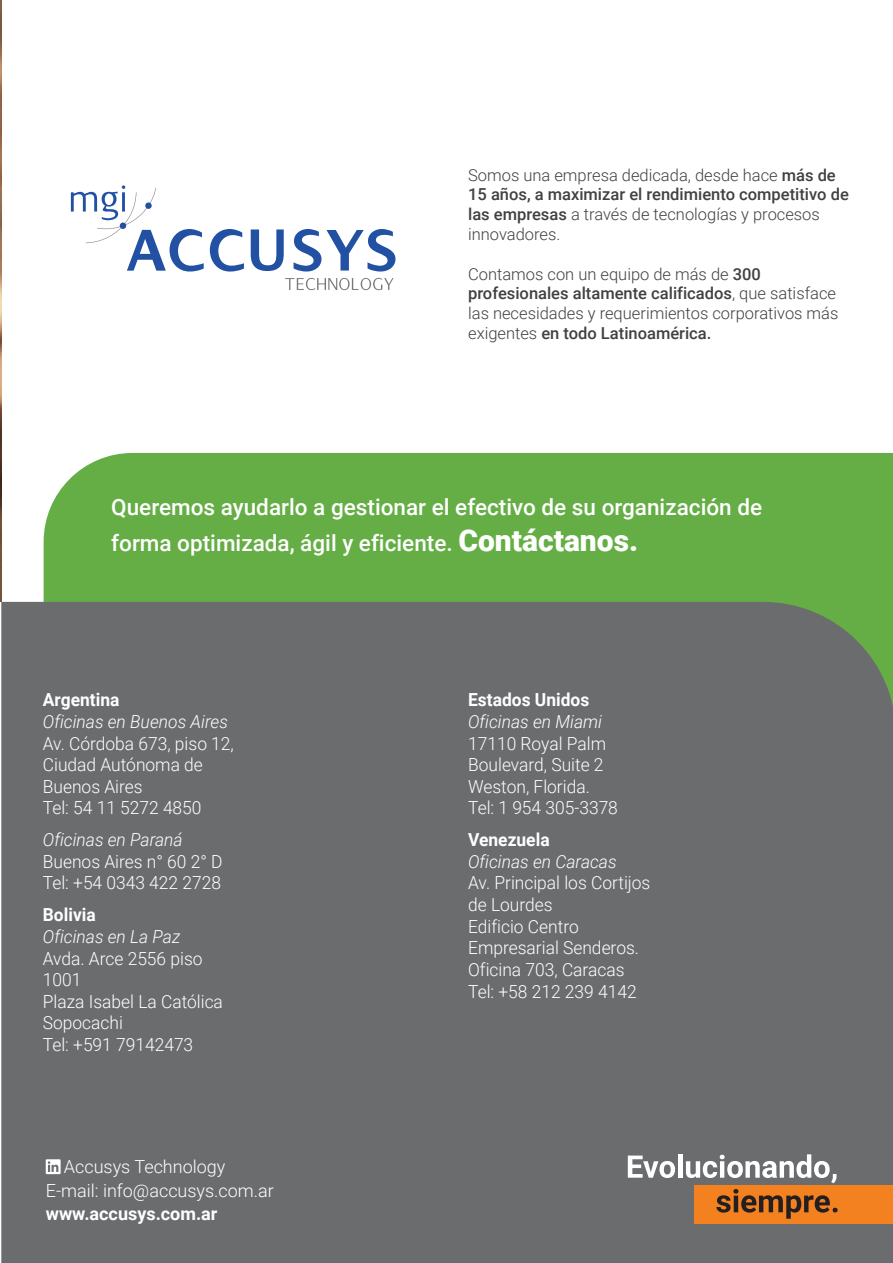
<style>
.page{position:relative;width:893px;height:1263px;background:#fff}
.page>*{position:absolute;margin:0;border:0;box-sizing:border-box;transform-origin:0 0}
.t1{font:500 22.5px/36px "Roboto";color:#fff}
.t2{font:300 18px/21.6px "Roboto";color:#fff}
.t3{font:italic 300 18px "Roboto";color:#fff}
.t4{font:700 18px "Roboto";color:#fff}
.t5{font:300 16.5px/19.8px "Roboto";color:#414042}
.s1{font-weight:500}
.s2{font-weight:900;font-size:30px}
</style>
<div class="page">
<div style="left:44px;top:453px;width:848px;height:149px;background:#65ae45"></div>
<hr style="left:0;top:0;width:1px;height:602px;background:#414042">
<div style="left:1px;top:602px;width:891px;height:661px;background:#6b6c6e"></div>
<svg style="left:285px;top:278px;width:108px;height:12px"></svg>
<svg style="left:210px;top:229px;width:34px;height:43px"></svg>
<svg style="left:251px;top:229px;width:33px;height:42px"></svg>
<svg style="left:293px;top:229px;width:102px;height:43px"></svg>
<svg style="left:71px;top:185px;width:133px;height:87px"></svg>
<div style="left:145px;top:202px;width:7px;height:7px;background:#2251a3;border-radius:50%"></div>
<div style="left:694px;top:1185px;width:198px;height:38px;background:#f38120"></div>
<svg style="left:716px;top:1189px;width:121px;height:30px"></svg>
<svg style="left:627px;top:1155px;width:48px;height:23px"></svg>
<hr style="left:678px;top:1154px;width:4px;height:24px;background:#fff">
<svg style="left:686px;top:1154px;width:150px;height:29px"></svg>
<svg style="left:46px;top:1159px;width:15px;height:15px"></svg>
<p class="t5" style="left:468px;top:164px;width:382px">Somos una empresa dedicada, desde hace <span class="s1">más de 15 años, a maximizar el rendimiento competitivo de las empresas</span> a través de tecnologías y procesos innovadores.</p>
<p class="t5" style="left:468px;top:263px;width:372px">Contamos con un equipo de más de <span class="s1">300 profesionales altamente calificados</span>, que satisface las necesidades y requerimientos corporativos más exigentes <span class="s1">en todo Latinoamérica.</span></p>
<p class="t1" style="left:111px;top:488px;width:652px">Queremos ayudarlo a gestionar el efectivo de su organización de forma optimizada, ágil y eficiente. <span class="s2">Contáctanos.</span></p>
<p class="t4" style="left:43px;top:687px;width:78px">Argentina</p>
<p class="t3" style="left:43px;top:709px;width:187px">Oficinas en Buenos Aires</p>
<p class="t2" style="left:43px;top:732px;width:192px">Av. Córdoba 673, piso 12,<br>Ciudad Autónoma de<br>Buenos Aires<br>Tel: 54 11 5272 4850</p>
<p class="t3" style="left:43px;top:827px;width:141px">Oficinas en Paraná</p>
<p class="t2" style="left:43px;top:850px;width:181px">Buenos Aires n° 60 2° D<br>Tel: +54 0343 422 2728</p>
<p class="t4" style="left:43px;top:902px;width:54px">Bolivia</p>
<p class="t3" style="left:43px;top:924px;width:139px">Oficinas en La Paz</p>
<p class="t2" style="left:43px;top:947px;width:181px">Avda. Arce 2556 piso<br>1001<br>Plaza Isabel La Católica<br>Sopocachi<br>Tel: +591 79142473</p>
<p class="t2" style="left:46px;top:1154px;width:230px;line-height:23.7px;text-indent:18px">Accusys Technology<br>E-mail: info@accusys.com.ar</p>
<p class="t4" style="left:46px;top:1201px;width:173px">www.accusys.com.ar</p>
<p class="t4" style="left:468px;top:687px;width:123px">Estados Unidos</p>
<p class="t3" style="left:468px;top:709px;width:135px">Oficinas en Miami</p>
<p class="t2" style="left:468px;top:732px;width:151px">17110 Royal Palm<br>Boulevard, Suite 2<br>Weston, Florida.<br>Tel: 1 954 305-3378</p>
<p class="t4" style="left:468px;top:827px;width:83px">Venezuela</p>
<p class="t3" style="left:468px;top:849px;width:150px">Oficinas en Caracas</p>
<p class="t2" style="left:468px;top:872px;width:184px">Av. Principal los Cortijos de Lourdes<br>Edificio Centro<br>Empresarial Senderos.<br>Oficina 703, Caracas<br>Tel: +58 212 239 4142</p>
</div>
